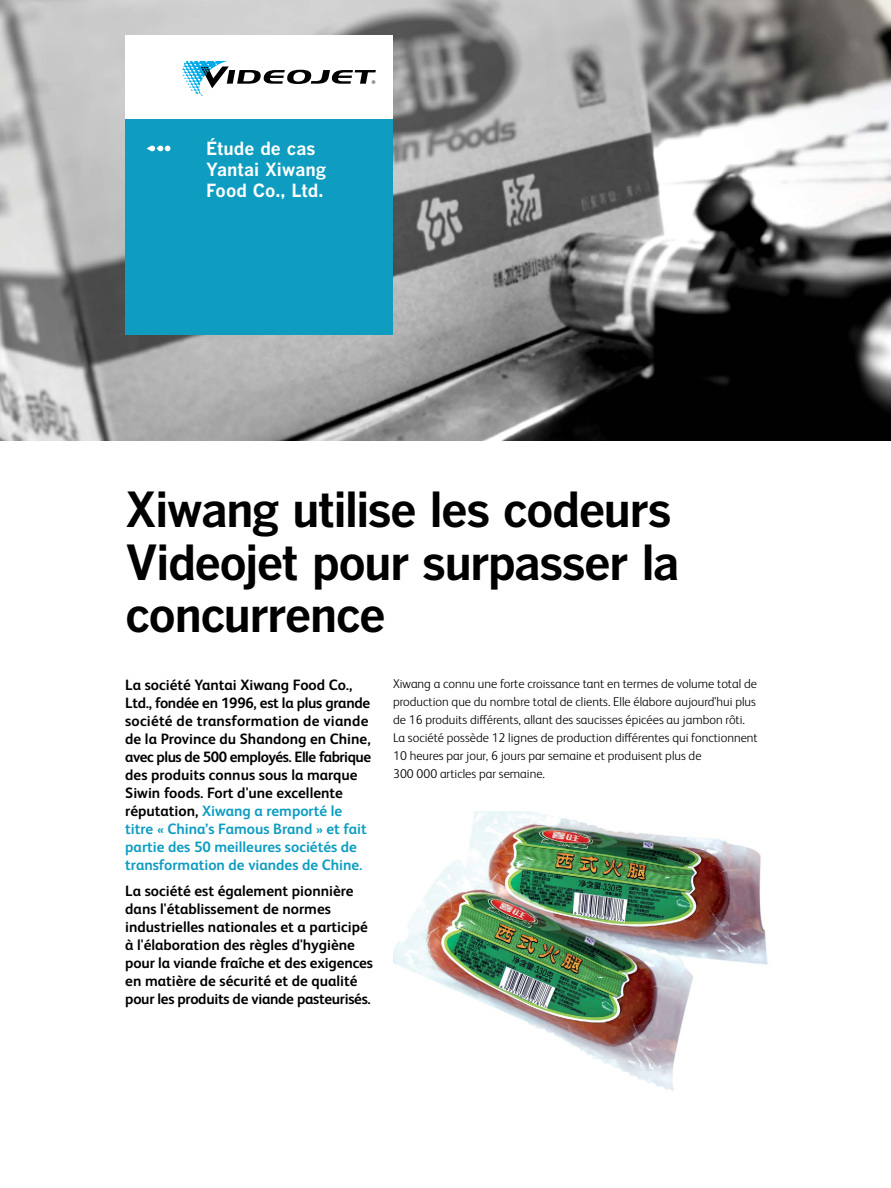
<style>
.page{position:relative;width:891px;height:1188px;background:#fff}
.page>*{position:absolute;margin:0;border:0;box-sizing:border-box;transform-origin:0 0}
.t1{font:700 48px/52.5px "Benton Gothic";letter-spacing:-.04em;color:#000}
.t2{font:700 18px/21px "Benton Gothic";letter-spacing:-.005em;color:#fff}
.t3{font:700 15px/18px "FS Albert Pro";color:#000}
.t4{font:300 12.75px/18px "FS Albert Pro";color:#000}
.s1{color:#0e9dc1}
</style>
<div class="page">
<img style="left:0;top:0;width:891px;height:441px">
<div style="left:125px;top:36px;width:268px;height:83px;background:#fff"></div>
<svg style="left:183px;top:61px;width:193px;height:35px"></svg>
<div style="left:125px;top:119px;width:268px;height:216px;background:#0e9dc1"></div>
<svg style="left:147px;top:146px;width:23px;height:5px"></svg>
<img style="left:393px;top:812px;width:375px;height:279px">
<p class="t2" style="left:206px;top:138px;width:121px">Étude de cas<br>Yantai Xiwang<br>Food Co., Ltd.</p>
<h1 class="t1" style="left:125px;top:484px;width:556px">Xiwang utilise les codeurs<br>Videojet pour surpasser la concurrence</h1>
<p class="t3" style="left:125px;top:675px;width:247px">La société Yantai Xiwang Food Co., Ltd., fondée en 1996, est la plus grande société de transformation de viande de la Province du Shandong en Chine, avec plus de 500 employés. Elle fabrique des produits connus sous la marque Siwin foods. Fort d'une excellente réputation, <span class="s1">Xiwang a remporté le titre « China’s Famous Brand » et fait partie des 50 meilleures sociétés de transformation de viandes de Chine.</span></p>
<p class="t3" style="left:125px;top:881px;width:249px">La société est également pionnière dans l'établissement de normes industrielles nationales et a participé à l'élaboration des règles d'hygiène pour la viande fraîche et des exigences en matière de sécurité et de qualité pour les produits de viande pasteurisés.</p>
<p class="t4" style="left:393px;top:674px;width:366px">Xiwang a connu une forte croissance tant en termes de volume total de production que du nombre total de clients. Elle élabore aujourd'hui plus de 16 produits différents, allant des saucisses épicées au jambon rôti.<br>La société possède 12 lignes de production différentes qui fonctionnent 10 heures par jour, 6 jours par semaine et produisent plus de<br>300 000 articles par semaine.</p>
</div>
